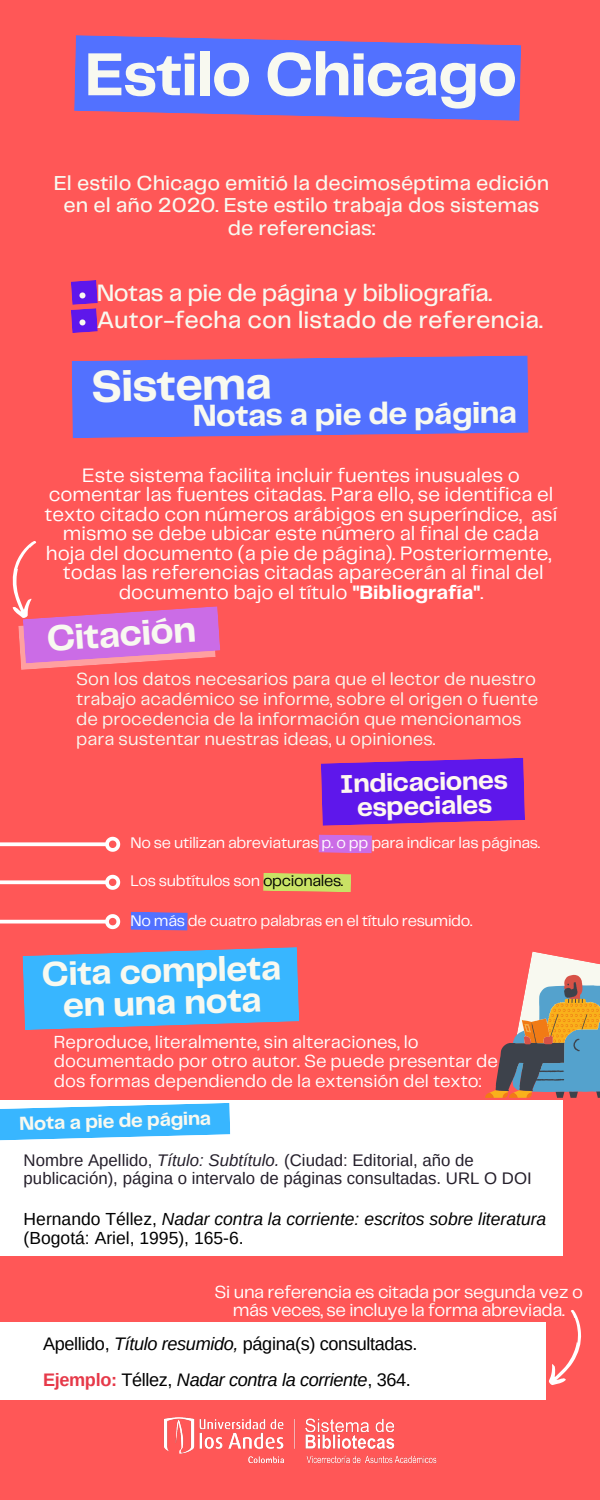
<style>
.page{position:relative;width:600px;height:1500px;background:#ff5757}
.page>*{position:absolute;margin:0;border:0;box-sizing:border-box;transform-origin:0 0}
.t1{font:700 63px "Telegraf";letter-spacing:-.02em;color:#f8f9f0}
.t2{font:700 46.3px "Telegraf";color:#f8f9f0}
.t3{font:700 37.3px "Telegraf";color:#f8f9f0}
.t4{font:700 35.5px/31.8px "Telegraf";color:#f8f9f0;text-align:center}
.t5{font:700 31.8px "Telegraf";color:#f8f9f0}
.t6{font:700 26.7px/23.9px "Telegraf";color:#fef7f0;text-align:center}
.t7{font:500 24.7px "Telegraf";color:#f8f9f0}
.t8{font:500 24.7px "Telegraf";letter-spacing:-.02em;color:#f8f9f0}
.t9{font:500 21px/22.5px "Telegraf";color:#f8f9f0;text-align:center}
.t10{font:20.2px/19.5px "Telegraf";color:#fff;text-align:center}
.t11{font:700 19.8px "Telegraf";color:#f8f9f0}
.t12{font:18.2px/19.7px "Telegraf";color:#f8f9f0}
.t13{font:18.2px/19.5px "Telegraf";color:#fff}
.t14{font:18.2px/18px "Telegraf";letter-spacing:-.02em;color:#fff;text-align:center}
.t15{font:18.1px "Arimo";letter-spacing:-.02em;color:#000}
.t16{font:italic 18.1px "Arimo";letter-spacing:-.02em;color:#000}
.t17{font:italic 17.5px/18.6px "Arimo";color:#000}
.t18{font:16.8px/18px "Arimo";color:#251f2b}
.t19{font:16px "Telegraf";letter-spacing:-.02em;color:#fff}
.s1{font-weight:700}
.s2{color:#000}
.s3{font-style:italic}
.s4{font-style:normal}
.s5{font-weight:700;font-style:normal;color:#e63949}
</style>
<div class="page">
<svg style="left:74px;top:35px;width:447px;height:86px;fill:#5271ff"></svg>
<svg style="left:321px;top:758px;width:204px;height:68px"></svg>
<svg style="left:318px;top:835px;width:54px;height:18px"></svg>
<svg style="left:263px;top:873px;width:88px;height:19px"></svg>
<svg style="left:0;top:842px;width:103px;height:4px"></svg>
<svg style="left:103px;top:836px;width:18px;height:16px"></svg>
<svg style="left:0;top:880px;width:103px;height:4px"></svg>
<svg style="left:103px;top:874px;width:18px;height:16px"></svg>
<svg style="left:131px;top:912px;width:57px;height:19px"></svg>
<svg style="left:0;top:920px;width:103px;height:4px"></svg>
<svg style="left:103px;top:914px;width:18px;height:16px"></svg>
<svg style="left:71px;top:280px;width:27px;height:53px"></svg>
<svg style="left:72px;top:355px;width:457px;height:83px;fill:#5271ff"></svg>
<svg style="left:12px;top:541px;width:208px;height:129px"></svg>
<svg style="left:23px;top:947px;width:276px;height:83px"></svg>
<svg style="left:485px;top:951px;width:115px;height:147px"></svg>
<div style="left:0;top:1101px;width:562px;height:155px;background:#fff"></div>
<div style="left:0;top:1322px;width:545px;height:78px;background:#fff"></div>
<svg style="left:0;top:1103px;width:230px;height:38px"></svg>
<svg style="left:545px;top:1310px;width:37px;height:80px"></svg>
<img style="left:163px;top:1417px;width:274px;height:47px">
<p class="t1" style="left:85px;top:47px;width:434px">Estilo Chicago</p>
<p class="t9" style="left:54px;top:173px;width:497px">El estilo Chicago emitió la decimoséptima edición en el año 2020. Este estilo trabaja dos sistemas de referencias:</p>
<p class="t8" style="left:97px;top:283px;width:397px">Notas a pie de página y bibliografía.</p>
<p class="t7" style="left:97px;top:310px;width:448px">Autor-fecha con listado de referencia.</p>
<p class="t2" style="left:91px;top:367px;width:182px;rotate:-1deg">Sistema</p>
<p class="t5" style="left:192px;top:403px;width:326px;rotate:-1deg">Notas a pie de página</p>
<p class="t10" style="left:45px;top:467px;width:514px">Este sistema facilita incluir fuentes inusuales o comentar las fuentes citadas. Para ello, se identifica el texto citado con números arábigos en superíndice, así mismo se debe ubicar este número al final de cada hoja del documento (a pie de página). Posteriormente, todas las referencias citadas aparecerán al final del documento bajo el título <span class="s1">"Bibliografía"</span>.</p>
<p class="t3" style="left:45px;top:623px;width:151px;rotate:-4deg">Citación</p>
<p class="t12" style="left:76px;top:671px;width:463px">Son los datos necesarios para que el lector de nuestro trabajo académico se informe, sobre el origen o fuente de procedencia de la información que mencionamos para sustentar nuestras ideas, u opiniones.</p>
<p class="t6" style="left:340px;top:773px;width:169px;rotate:-1deg">Indicaciones especiales</p>
<p class="t19" style="left:131px;top:836px;width:411px">No se utilizan abreviaturas p. o pp para indicar las páginas.</p>
<p class="t19" style="left:131px;top:874px;width:214px">Los subtítulos son <span class="s2">opcionales.</span></p>
<p class="t19" style="left:131px;top:914px;width:343px">No más de cuatro palabras en el título resumido.</p>
<p class="t4" style="left:41px;top:961px;width:241px;rotate:-2deg">Cita completa en una nota</p>
<p class="t13" style="left:54px;top:1033px;width:446px">Reproduce, literalmente, sin alteraciones, lo documentado por otro autor. Se puede presentar de dos formas dependiendo de la extensión del texto:</p>
<p class="t11" style="left:19px;top:1116px;width:193px;rotate:-2deg">Nota a pie de página</p>
<p class="t18" style="left:24px;top:1151px;width:510px">Nombre Apellido, <span class="s3">Título: Subtítulo.</span> (Ciudad: Editorial, año de publicación), página o intervalo de páginas consultadas. URL O DOI</p>
<p class="t17" style="left:24px;top:1210px;width:524px"><span class="s4">Hernando Téllez,</span> Nadar contra la corriente: escritos sobre literatura <span class="s4">(Bogotá: Ariel, 1995), 165-6.</span></p>
<p class="t14" style="left:215px;top:1284px;width:370px">Si una referencia es citada por segunda vez o más veces, se incluye la forma abreviada.</p>
<p class="t15" style="left:43px;top:1333px;width:376px">Apellido, <span class="s3">Título resumido,</span> página(s) consultadas.</p>
<p class="t16" style="left:43px;top:1369px;width:369px"><span class="s5">Ejemplo:</span> <span class="s4">Téllez,</span> Nadar contra la corriente<span class="s4">, 364.</span></p>
</div>
